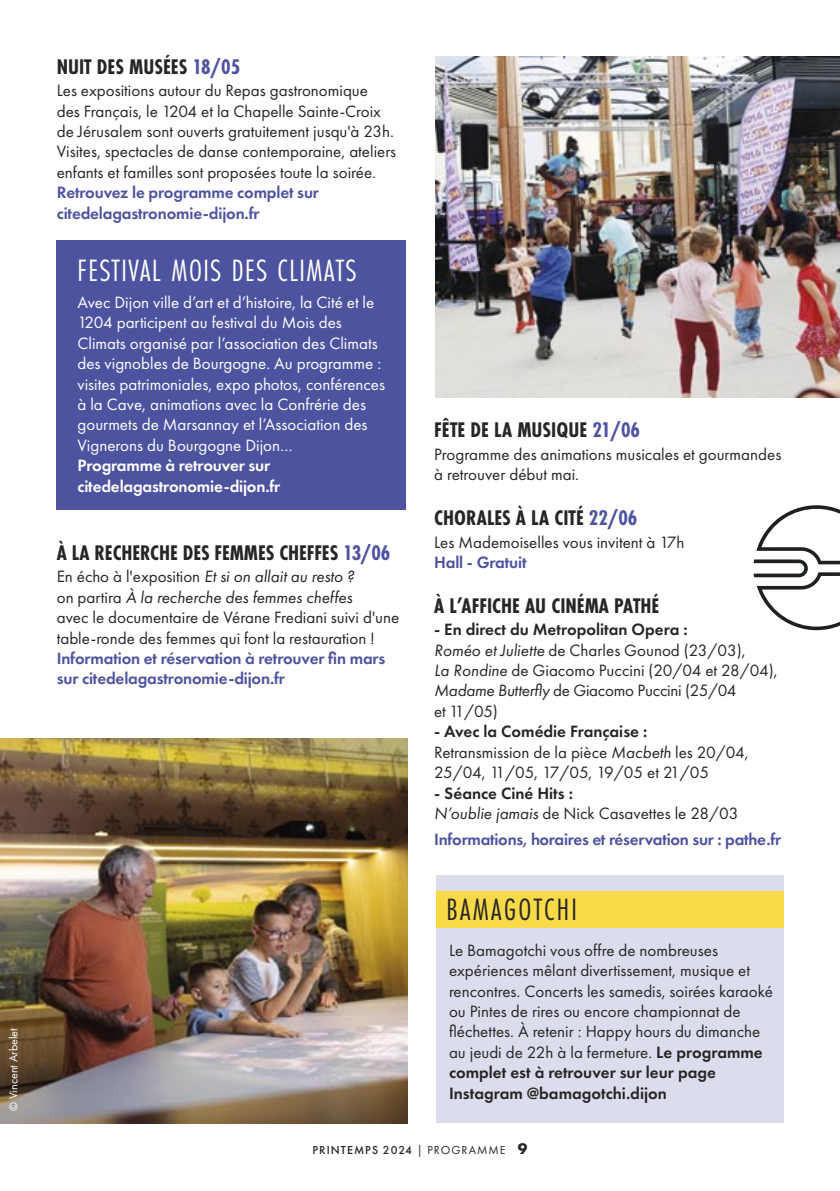
<style>
.page{position:relative;width:840px;height:1191px;background:#fff}
.page>*{position:absolute;margin:0;border:0;box-sizing:border-box;transform-origin:0 0}
.t1{font:32px "Futura PT Cond";letter-spacing:.05em;color:#fff}
.t2{font:32px "Futura PT Cond";letter-spacing:.075em;color:#272526}
.t3{font:700 22px "Futura PT Cond";color:#272526}
.t4{font:17px/20.4px "Futura PT";color:#272526}
.t5{font:17px/20.4px "Futura PT";color:#fff}
.t6{font:600 17px/20.4px "Futura PT";letter-spacing:-.01em;color:#4e53a0}
.t7{font:600 17px/20.4px "Futura PT";letter-spacing:-.01em;color:#fff}
.t8{font:500 12px "Futura PT";letter-spacing:.085em;color:#272526}
.t9{font:12px "Futura PT";color:#fff}
.s1{color:#4e53a0}
.s2{font-style:italic}
.s3{font-weight:600;color:#4e53a0}
.s4{font-weight:600}
.s5{font-weight:400}
.s6{font-weight:700;font-size:16px}
</style>
<div class="page">
<img style="left:0;top:738px;width:407px;height:385px">
<svg style="left:753px;top:505px;width:86px;height:125px"></svg>
<div style="left:435px;top:875px;width:347px;height:248px;background:#dcddec"></div>
<div style="left:435px;top:890px;width:347px;height:37px;background:#f8d948"></div>
<div style="left:57px;top:240px;width:348px;height:270px;background:#4e53a0"></div>
<img style="left:435px;top:57px;width:404px;height:340px">
<p class="t9" style="left:9px;top:1111px;width:84px;rotate:-90deg">© Vincent Arbelet</p>
<p class="t3" style="left:57px;top:59px;width:185px">NUIT DES MUSÉES <span class="s1">18/05</span></p>
<p class="t4" style="left:57px;top:82px;width:338px">Les expositions autour du Repas gastronomique des Français, le 1204 et la Chapelle Sainte-Croix de Jérusalem sont ouverts gratuitement jusqu'à 23h.</p>
<p class="t4" style="left:57px;top:143px;width:341px">Visites, spectacles de danse contemporaine, ateliers enfants et familles sont proposées toute la soirée.</p>
<p class="t6" style="left:57px;top:184px;width:264px">Retrouvez le programme complet sur citedelagastronomie-dijon.fr</p>
<p class="t1" style="left:77px;top:260px;width:280px">FESTIVAL MOIS DES CLIMATS</p>
<p class="t5" style="left:77px;top:293px;width:309px">Avec Dijon ville d’art et d’histoire, la Cité et le 1204 participent au festival du Mois des Climats organisé par l’association des Climats des vignobles de Bourgogne. Au programme : visites patrimoniales, expo photos, conférences à la Cave, animations avec la Confrérie des gourmets de Marsannay et l’Association des Vignerons du Bourgogne Dijon…</p>
<p class="t7" style="left:77px;top:457px;width:204px">Programme à retrouver sur citedelagastronomie-dijon.fr</p>
<p class="t3" style="left:57px;top:545px;width:335px">À LA RECHERCHE DES FEMMES CHEFFES <span class="s1">13/06</span></p>
<p class="t4" style="left:57px;top:568px;width:344px">En écho à l'exposition <span class="s2">Et si on allait au resto ?<br></span>on partira <span class="s2">À la recherche des femmes cheffes<br></span>avec le documentaire de Vérane Frediani suivi d'une table-ronde des femmes qui font la restauration !</p>
<p class="t6" style="left:57px;top:649px;width:330px">Information et réservation à retrouver fin mars sur citedelagastronomie-dijon.fr</p>
<p class="t3" style="left:434px;top:423px;width:207px">FÊTE DE LA MUSIQUE <span class="s1">21/06</span></p>
<p class="t4" style="left:434px;top:445px;width:348px">Programme des animations musicales et gourmandes à retrouver début mai.</p>
<p class="t3" style="left:434px;top:510px;width:205px">CHORALES À LA CITÉ <span class="s1">22/06</span></p>
<p class="t4" style="left:434px;top:533px;width:252px">Les Mademoiselles vous invitent à 17h<br><span class="s3">Hall - Gratuit</span></p>
<p class="t3" style="left:434px;top:598px;width:226px">À L’AFFICHE AU CINÉMA PATHÉ</p>
<p class="t4" style="left:434px;top:621px;width:345px"><span class="s4">- En direct du Metropolitan Opera :<br></span><span class="s2">Roméo et Juliette</span> de Charles Gounod (23/03),<br><span class="s2">La Rondine</span> de Giacomo Puccini (20/04 et 28/04), <span class="s2">Madame Butterfly</span> de Giacomo Puccini (25/04<br>et 11/05)</p>
<p class="t4" style="left:434px;top:723px;width:316px"><span class="s4">- Avec la Comédie Française :<br></span>Retransmission de la pièce <span class="s2">Macbeth</span> les 20/04,<br>25/04, 11/05, 17/05, 19/05 et 21/05</p>
<p class="t4" style="left:434px;top:784px;width:306px"><span class="s4">- Séance Ciné Hits :<br></span><span class="s2">N’oublie jamais</span> de Nick Casavettes le 28/03</p>
<p class="t6" style="left:434px;top:830px;width:348px">Informations, horaires et réservation sur : pathe.fr</p>
<p class="t2" style="left:446px;top:899px;width:132px">BAMAGOTCHI</p>
<p class="t4" style="left:448px;top:941px;width:325px">Le Bamagotchi vous offre de nombreuses expériences mêlant divertissement, musique et rencontres. Concerts les samedis, soirées karaoké ou Pintes de rires ou encore championnat de fléchettes. À retenir : Happy hours du dimanche au jeudi de 22h à la fermeture. <span class="s4">Le programme complet est à retrouver sur leur page Instagram @bamagotchi.dijon</span></p>
<p class="t8" style="left:312px;top:1145px;width:216px">PRINTEMPS 2024 <span class="s5">| PROGRAMME</span> <span class="s6">9</span></p>
</div>
